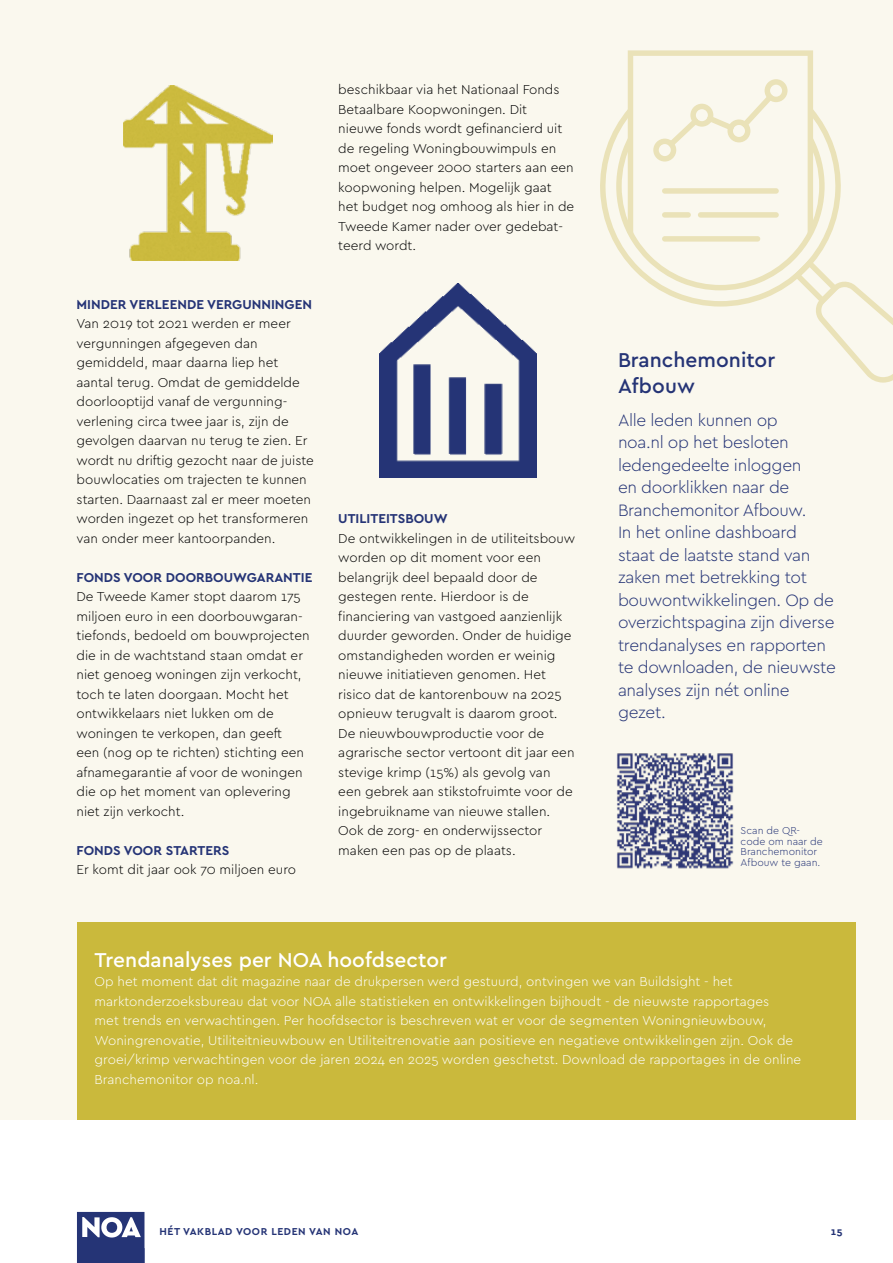
<style>
.page{position:relative;width:893px;height:1263px;background:#fff}
.page>*{position:absolute;margin:0;border:0;box-sizing:border-box;transform-origin:0 0}
.t1{font:500 21px "Cera Pro";color:#fff}
.t2{font:500 21px/25.5px "Cera Pro";color:#253476}
.t3{font:300 17.25px/22.5px "Cera Pro";letter-spacing:-.02em;color:#253476}
.t4{font:300 13.5px/19.5px "Cera Pro";color:#000}
.t5{font:300 13.5px/19.5px "Cera Pro";color:#fff}
.t6{font:700 13.5px "Cera Pro";color:#253476}
.t7{font:300 10.5px/10.5px "Cera Pro";color:#253476}
.t8{font:700 10.5px "Cera Pro";letter-spacing:.05em;color:#253476}
</style>
<div class="page">
<div style="left:0;top:0;width:893px;height:1120px;background:#faf8ee"></div>
<div style="left:77px;top:922px;width:778px;height:198px;background:#cab93c"></div>
<svg style="left:600px;top:127px;width:16px;height:119px"></svg>
<svg style="left:616px;top:50px;width:277px;height:333px"></svg>
<div style="left:662px;top:188px;width:117px;height:6px;background:#eae2b8;border-radius:3px"></div>
<div style="left:698px;top:212px;width:81px;height:6px;background:#eae2b8;border-radius:3px"></div>
<div style="left:662px;top:212px;width:29px;height:6px;background:#eae2b8;border-radius:3px"></div>
<div style="left:662px;top:236px;width:98px;height:6px;background:#eae2b8;border-radius:3px"></div>
<svg style="left:77px;top:1212px;width:67px;height:51px"></svg>
<img style="left:124px;top:86px;width:148px;height:175px">
<img style="left:379px;top:283px;width:158px;height:194px">
<img style="left:617px;top:753px;width:117px;height:116px">
<p class="t6" style="left:77px;top:295px;width:237px">MINDER VERLEENDE VERGUNNINGEN</p>
<p class="t4" style="left:77px;top:313px;width:239px">Van 2019 tot 2021 werden er meer vergunningen afgegeven dan gemiddeld, maar daarna liep het aantal terug. Omdat de gemiddelde doorlooptijd vanaf de vergunning&shy;verlening circa twee jaar is, zijn de gevolgen daarvan nu terug te zien. Er wordt nu driftig gezocht naar de juiste bouwlocaties om trajecten te kunnen starten. Daarnaast zal er meer moeten worden ingezet op het transformeren van onder meer kantoorpanden.</p>
<p class="t6" style="left:77px;top:568px;width:237px">FONDS VOOR DOORBOUWGARANTIE</p>
<p class="t4" style="left:77px;top:586px;width:235px">De Tweede Kamer stopt daarom 175 miljoen euro in een doorbouwgaran&shy;tiefonds, bedoeld om bouwprojecten die in de wachtstand staan omdat er niet genoeg woningen zijn verkocht, toch te laten doorgaan. Mocht het ontwikkelaars niet lukken om de woningen te verkopen, dan geeft<br>een (nog op te richten) stichting een afnamegarantie af voor de woningen die op het moment van oplevering niet zijn verkocht.</p>
<p class="t6" style="left:77px;top:841px;width:154px">FONDS VOOR STARTERS</p>
<p class="t4" style="left:77px;top:859px;width:221px">Er komt dit jaar ook 70 miljoen euro</p>
<p class="t4" style="left:338px;top:79px;width:238px">beschikbaar via het Nationaal Fonds<br>Betaalbare Koopwoningen. Dit nieuwe fonds wordt gefinancierd uit de regeling Woningbouwimpuls en moet ongeveer 2000 starters aan een koopwoning helpen. Mogelijk gaat het budget nog omhoog als hier in de<br>Tweede Kamer nader over gedebat&shy;teerd wordt.</p>
<p class="t6" style="left:338px;top:510px;width:111px">UTILITEITSBOUW</p>
<p class="t4" style="left:338px;top:528px;width:239px">De ontwikkelingen in de utiliteitsbouw worden op dit moment voor een belangrijk deel bepaald door de gestegen rente. Hierdoor is de financiering van vastgoed aanzienlijk duurder geworden. Onder de huidige omstandigheden worden er weinig nieuwe initiatieven genomen. Het risico dat de kantorenbouw na 2025 opnieuw terugvalt is daarom groot.<br>De nieuwbouwproductie voor de agrarische sector vertoont dit jaar een stevige krimp (15%) als gevolg van een gebrek aan stikstofruimte voor de ingebruikname van nieuwe stallen.<br>Ook de zorg- en onderwijssector maken een pas op de plaats.</p>
<h1 class="t2" style="left:618px;top:347px;width:159px">Branchemonitor<br>Afbouw</h1>
<p class="t3" style="left:618px;top:408px;width:219px">Alle leden kunnen op<br>noa.nl op het besloten ledengedeelte inloggen<br>en doorklikken naar de<br>Branchemonitor Afbouw.<br>In het online dashboard staat de laatste stand van zaken met betrekking tot bouwontwikkelingen. Op de overzichtspagina zijn diverse trendanalyses en rapporten te downloaden, de nieuwste analyses zijn nét online gezet.</p>
<p class="t7" style="left:741px;top:825px;width:84px">Scan de QR&shy;code om naar de<br>Branchemonitor<br>Afbouw te gaan.</p>
<h1 class="t1" style="left:95px;top:946px;width:354px">Trendanalyses per NOA hoofdsector</h1>
<p class="t5" style="left:95px;top:971px;width:708px">Op het moment dat dit magazine naar de drukpersen werd gestuurd, ontvingen we van Buildsight - het marktonderzoeksbureau dat voor NOA alle statistieken en ontwikkelingen bijhoudt - de nieuwste rapportages<br>met trends en verwachtingen. Per hoofdsector is beschreven wat er voor de segmenten Woningnieuwbouw, Woningrenovatie, Utiliteitnieuwbouw en Utiliteitrenovatie aan positieve en negatieve ontwikkelingen zijn. Ook de groei/krimp verwachtingen voor de jaren 2024 en 2025 worden geschetst. Download de rapportages in de online Branchemonitor op noa.nl.</p>
<p class="t8" style="left:159px;top:1225px;width:200px">HÉT VAKBLAD VOOR LEDEN VAN NOA</p>
<p class="t8" style="left:831px;top:1225px;width:13px">15</p>
</div>
